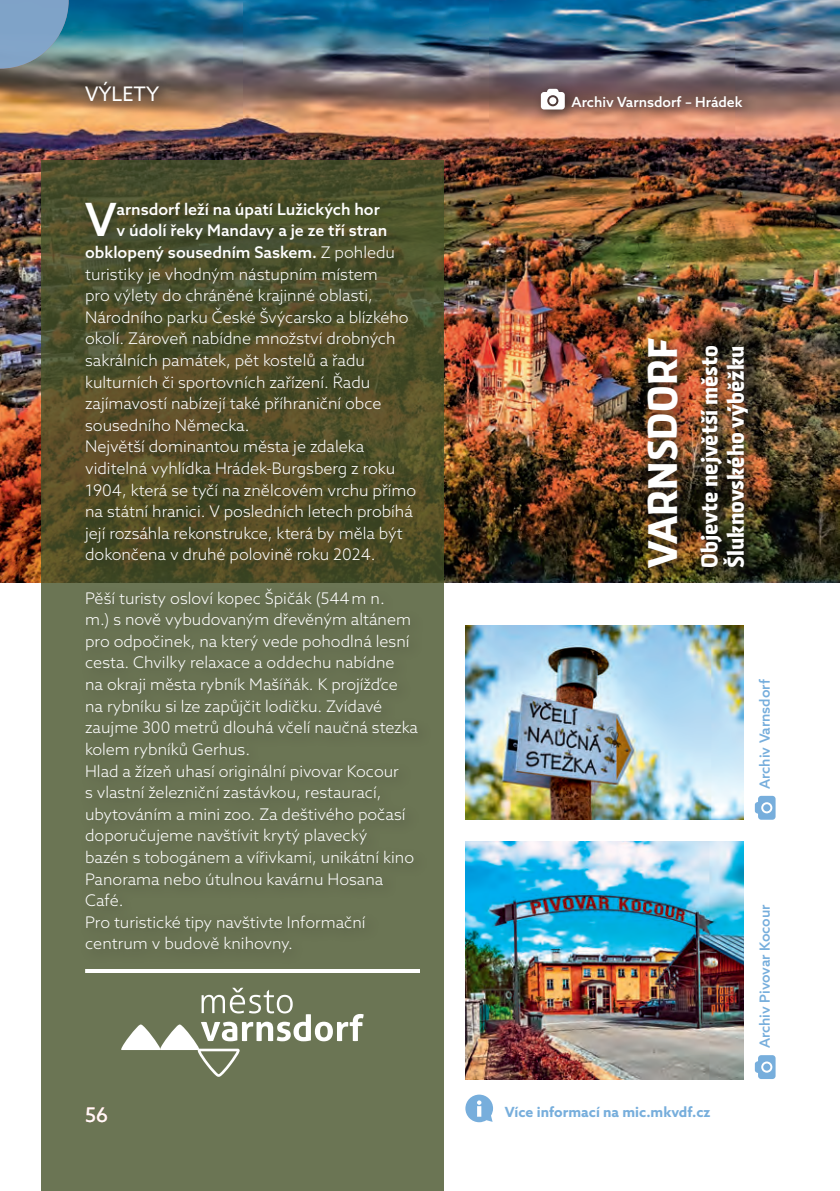
<style>
.page{position:relative;width:840px;height:1191px;background:#fff}
.page>*{position:absolute;margin:0;border:0;box-sizing:border-box;transform-origin:0 0}
.TEXT{font:500 45.8px "Azo Sans";color:#fff}
.Nadpis1{font:700 40px "Skog Sans";color:#fff}
.Poznámka_pod_nadpis1{font:700 22px/26.4px "Skog Sans";color:#fff}
.Kategorie{font:20px "Azo Sans";color:#fff}
.Čísla_stránek{font:20px "Azo Sans";color:#fff}
.TEXT-2{font:300 16px/21.6px "Azo Sans";color:#fff}
.TEXT-3{font:500 16px "Azo Sans";color:#fff}
.TEXT-4{font:500 14px "Azo Sans";color:#77aedc}
.Info{font:700 14px "Azo Sans";color:#77aedc}
.TEXT-5{font:500 14px "Azo Sans";color:#fff}
.s1{font-weight:300}
</style>
<div class="page">
<img style="left:0;top:0;width:839px;height:582px">
<svg style="left:41px;top:160px;width:402px;height:1031px;background:#636a48"></svg>
<div style="left:78px;top:195px;width:354px;height:772px;background:#231f20;opacity:.44"></div>
<img style="left:465px;top:841px;width:278px;height:238px">
<img style="left:465px;top:625px;width:278px;height:194px">
<svg style="left:754px;top:1055px;width:21px;height:24px"></svg>
<div style="left:532px;top:81px;width:225px;height:45px;background:#231f20;opacity:.8"></div>
<svg style="left:540px;top:89px;width:24px;height:20px"></svg>
<svg style="left:465px;top:1094px;width:28px;height:28px"></svg>
<svg style="left:121px;top:987px;width:242px;height:89px;background:#848c71"></svg>
<hr style="left:85px;top:969px;width:335px;height:4px;background:#fff">
<svg style="left:754px;top:796px;width:21px;height:23px"></svg>
<svg style="left:0;top:0;width:69px;height:69px;background:#7a9dba"></svg>
<div style="left:692px;top:339px;width:70px;height:244px;background:#231f20;opacity:.8"></div>
<div style="left:639px;top:331px;width:54px;height:252px;background:#231f20;opacity:.8"></div>
<div style="left:79px;top:74px;width:95px;height:43px;background:#231f20;opacity:.8"></div>
<p class="Kategorie" style="left:85px;top:80px;width:76px">VÝLETY</p>
<p class="TEXT" style="left:85px;top:190px;width:33px">V</p>
<p class="TEXT-3" style="left:116px;top:198px;width:265px">arnsdorf leží na úpatí Lužických hor</p>
<p class="TEXT-3" style="left:116px;top:220px;width:272px">v údolí řeky Mandavy a je ze tří stran</p>
<p class="TEXT-3" style="left:85px;top:242px;width:311px">obklopený sousedním Saskem. <span class="s1">Z pohledu</span></p>
<p class="TEXT-2" style="left:85px;top:263px;width:294px">turistiky je vhodným nástupním místem</p>
<p class="TEXT-2" style="left:85px;top:284px;width:289px">pro výlety do chráněné krajinné oblasti,</p>
<p class="TEXT-2" style="left:85px;top:306px;width:325px">Národního parku České Švýcarsko a blízkého</p>
<p class="TEXT-2" style="left:85px;top:328px;width:312px">okolí. Zároveň nabídne množství drobných</p>
<p class="TEXT-2" style="left:85px;top:349px;width:281px">sakrálních památek, pět kostelů a řadu</p>
<p class="TEXT-2" style="left:85px;top:371px;width:286px">kulturních či sportovních zařízení. Řadu</p>
<p class="TEXT-2" style="left:85px;top:392px;width:298px">zajímavostí nabízejí také příhraniční obce</p>
<p class="TEXT-2" style="left:85px;top:414px;width:166px">sousedního Německa.</p>
<p class="TEXT-2" style="left:85px;top:436px;width:332px">Největší dominantou města je zdaleka viditelná vyhlídka Hrádek-Burgsberg z roku 1904, která se tyčí na znělcovém vrchu přímo na státní hranici. V posledních letech probíhá její rozsáhla rekonstrukce, která by měla být dokončena v druhé polovině roku 2024.</p>
<p class="TEXT-2" style="left:85px;top:587px;width:334px">Pěší turisty osloví kopec Špičák (544m n.<br>m.) s nově vybudovaným dřevěným altánem pro odpočinek, na který vede pohodlná lesní cesta. Chvilky relaxace a oddechu nabídne<br>na okraji města rybník Mašíňák. K projížďce na rybníku si lze zapůjčit lodičku. Zvídavé zaujme 300 metrů dlouhá včelí naučná stezka kolem rybníků Gerhus.</p>
<p class="TEXT-2" style="left:85px;top:760px;width:330px">Hlad a žízeň uhasí originální pivovar Kocour<br>s vlastní železniční zastávkou, restaurací, ubytováním a mini zoo. Za deštivého počasí doporučujeme navštívit krytý plavecký bazén s tobogánem a vířivkami, unikátní kino Panorama nebo útulnou kavárnu Hosana Café.</p>
<p class="TEXT-2" style="left:85px;top:911px;width:282px">Pro turistické tipy navštivte Informační centrum v budově knihovny.</p>
<p class="Čísla_stránek" style="left:85px;top:1102px;width:24px">56</p>
<p class="TEXT-5" style="left:571px;top:92px;width:172px">Archiv Varnsdorf – Hrádek</p>
<p class="Nadpis1" style="left:629px;top:568px;width:232px;rotate:-90deg">VARNSDORF</p>
<p class="Poznámka_pod_nadpis1" style="left:695px;top:568px;width:224px;rotate:-90deg">Objevte největší město<br>Šluknovského výběžku</p>
<p class="TEXT-4" style="left:755px;top:789px;width:111px;rotate:-90deg">Archiv Varnsdorf</p>
<p class="Info" style="left:504px;top:1103px;width:207px">Více informací na mic.mkvdf.cz</p>
<p class="TEXT-4" style="left:755px;top:1048px;width:146px;rotate:-90deg">Archiv Pivovar Kocour</p>
</div>
